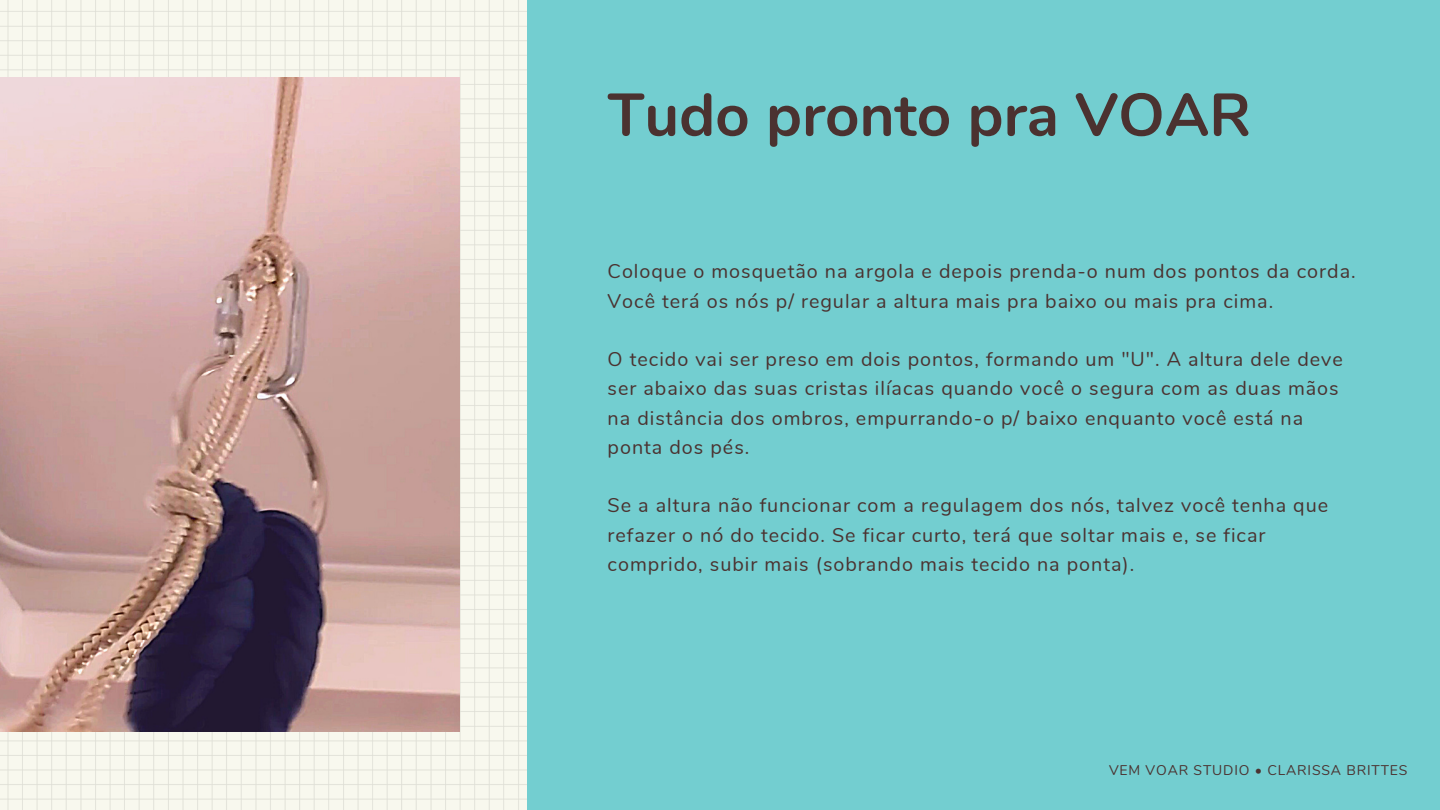
<style>
.page{position:relative;width:1440px;height:810px;background:#fff}
.page>*{position:absolute;margin:0;border:0;box-sizing:border-box;transform-origin:0 0}
.t1{font:700 60px "Nunito";color:#4b3230}
.t2{font:19.7px/29.2px "Nunito";letter-spacing:.05em;color:#4b3230}
.t3{font:14px "Nunito";letter-spacing:.06em;color:#4b3230}
</style>
<div class="page">
<img style="left:0;top:0;width:527px;height:810px">
<div style="left:527px;top:0;width:913px;height:810px;background:#73ced0"></div>
<img style="left:0;top:78px;width:459px;height:654px">
<h1 class="t1" style="left:608px;top:75px;width:645px">Tudo pronto pra VOAR</h1>
<p class="t2" style="left:608px;top:257px;width:750px">Coloque o mosquetão na argola e depois prenda-o num dos pontos da corda.<br>Você terá os nós p/ regular a altura mais pra baixo ou mais pra cima.</p>
<p class="t2" style="left:608px;top:345px;width:737px">O tecido vai ser preso em dois pontos, formando um "U". A altura dele deve ser abaixo das suas cristas ilíacas quando você o segura com as duas mãos na distância dos ombros, empurrando-o p/ baixo enquanto você está na ponta dos pés.</p>
<p class="t2" style="left:608px;top:491px;width:722px">Se a altura não funcionar com a regulagem dos nós, talvez você tenha que refazer o nó do tecido. Se ficar curto, terá que soltar mais e, se ficar comprido, subir mais (sobrando mais tecido na ponta).</p>
<p class="t3" style="left:1109px;top:761px;width:300px">VEM VOAR STUDIO • CLARISSA BRITTES</p>
</div>
